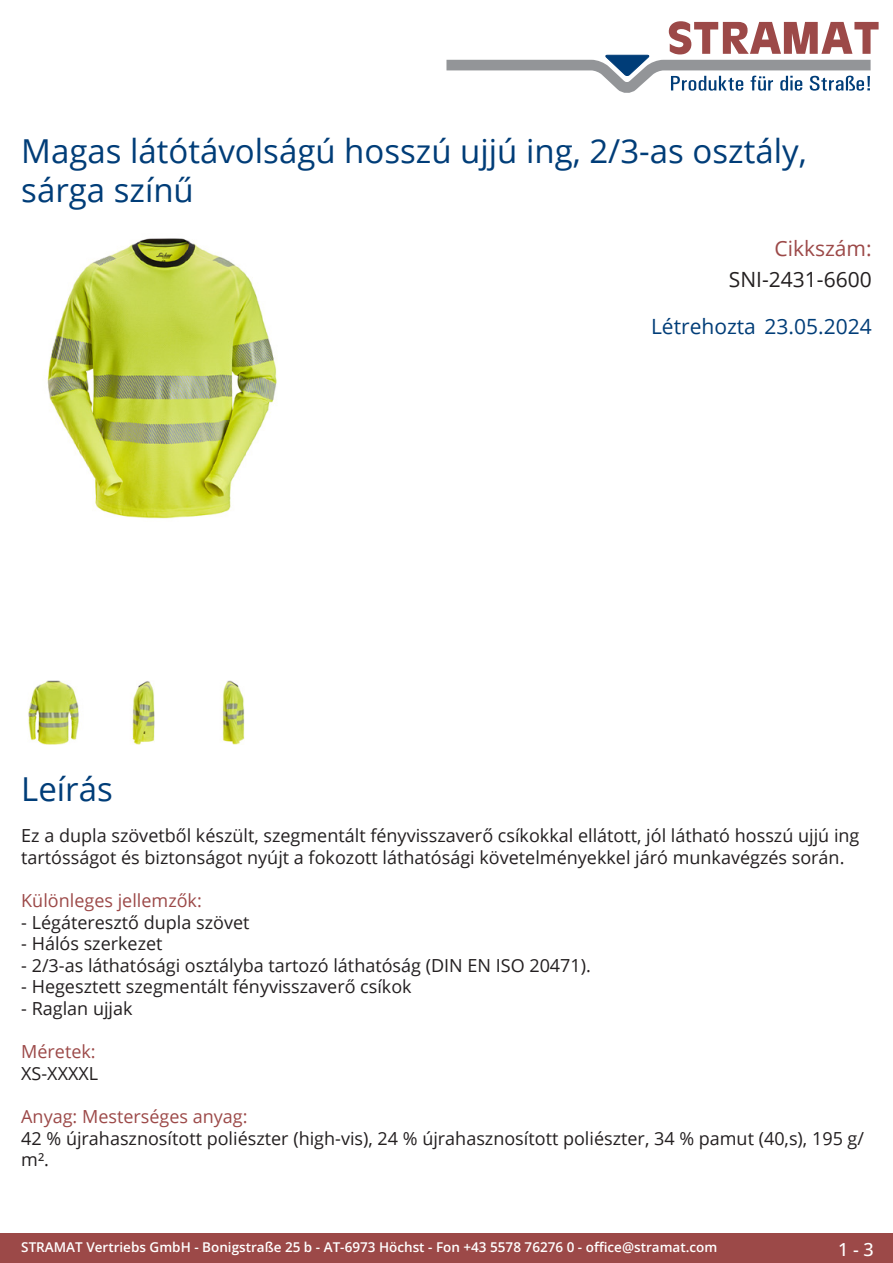
<style>
.page{position:relative;width:893px;height:1263px;background:#fff}
.page>*{position:absolute;margin:0;border:0;box-sizing:border-box;transform-origin:0 0}
.Produkttitel{font:33px/39.6px "Open Sans";color:#003d78}
.Erstellungsdatum{font:21px "Open Sans";color:#003d78}
.TechDaten_Inhalt{font:21px "Open Sans";color:#231f20}
.TechDaten_Überschrif{font:21px "Open Sans";color:#9c4948}
.Beschreibung_Text{font:18px/21.6px "Open Sans";color:#231f20}
.Beschreibung_Text-2{font:18px/21.6px "Open Sans";color:#9c4948}
.t1{font:500 18px "Open Sans";color:#fff}
.t2{font:600 13.5px "Open Sans";color:#fff}
.s1{color:#231f20}
.s2{color:#9c4948}
</style>
<div class="page">
<div style="left:0;top:1233px;width:893px;height:30px;background:#9c4948"></div>
<svg style="left:446px;top:21px;width:433px;height:72px"></svg>
<img style="left:47px;top:238px;width:230px;height:281px">
<img style="left:28px;top:680px;width:51px;height:64px">
<img style="left:132px;top:681px;width:23px;height:63px">
<img style="left:222px;top:680px;width:23px;height:64px">
<p class="Produkttitel" style="left:21px;top:130px;width:787px">Magas látótávolságú hosszú ujjú ing, 2/3-as osztály, sárga színű</p>
<p class="TechDaten_Überschrif" style="left:774px;top:234px;width:99px">Cikkszám:</p>
<p class="TechDaten_Inhalt" style="left:729px;top:265px;width:144px">SNI-2431-6600</p>
<p class="Erstellungsdatum" style="left:651px;top:312px;width:222px">Létrehozta 23.05.2024</p>
<p class="Produkttitel" style="left:21px;top:768px;width:93px">Leírás</p>
<p class="Beschreibung_Text" style="left:21px;top:824px;width:840px">Ez a dupla szövetből készült, szegmentált fényvisszaverő csíkokkal ellátott, jól látható hosszú ujjú ing tartósságot és biztonságot nyújt a fokozott láthatósági követelményekkel járó munkavégzés során.</p>
<p class="Beschreibung_Text-2" style="left:21px;top:889px;width:182px">Különleges jellemzők:</p>
<p class="Beschreibung_Text" style="left:21px;top:911px;width:230px">- Légáteresztő dupla szövet</p>
<p class="Beschreibung_Text" style="left:21px;top:932px;width:143px">- Hálós szerkezet</p>
<p class="Beschreibung_Text" style="left:21px;top:954px;width:571px">- 2/3-as láthatósági osztályba tartozó láthatóság (DIN EN ISO 20471).</p>
<p class="Beschreibung_Text" style="left:21px;top:975px;width:392px">- Hegesztett szegmentált fényvisszaverő csíkok</p>
<p class="Beschreibung_Text" style="left:21px;top:997px;width:113px">- Raglan ujjak</p>
<p class="Beschreibung_Text-2" style="left:21px;top:1040px;width:78px">Méretek:<br><span class="s1">XS-XXXXL</span></p>
<p class="Beschreibung_Text" style="left:21px;top:1105px;width:844px"><span class="s2">Anyag: Mesterséges anyag:<br></span>42 % újrahasznosított poliészter (high-vis), 24 % újrahasznosított poliészter, 34 % pamut (40,s), 195 g/ m².</p>
<p class="t2" style="left:21px;top:1238px;width:698px">STRAMAT Vertriebs GmbH - Bonigstraße 25 b - AT-6973 Höchst - Fon +43 5578 76276 0 - office@stramat.com</p>
<p class="t1" style="left:838px;top:1237px;width:37px">1 - 3</p>
</div>
